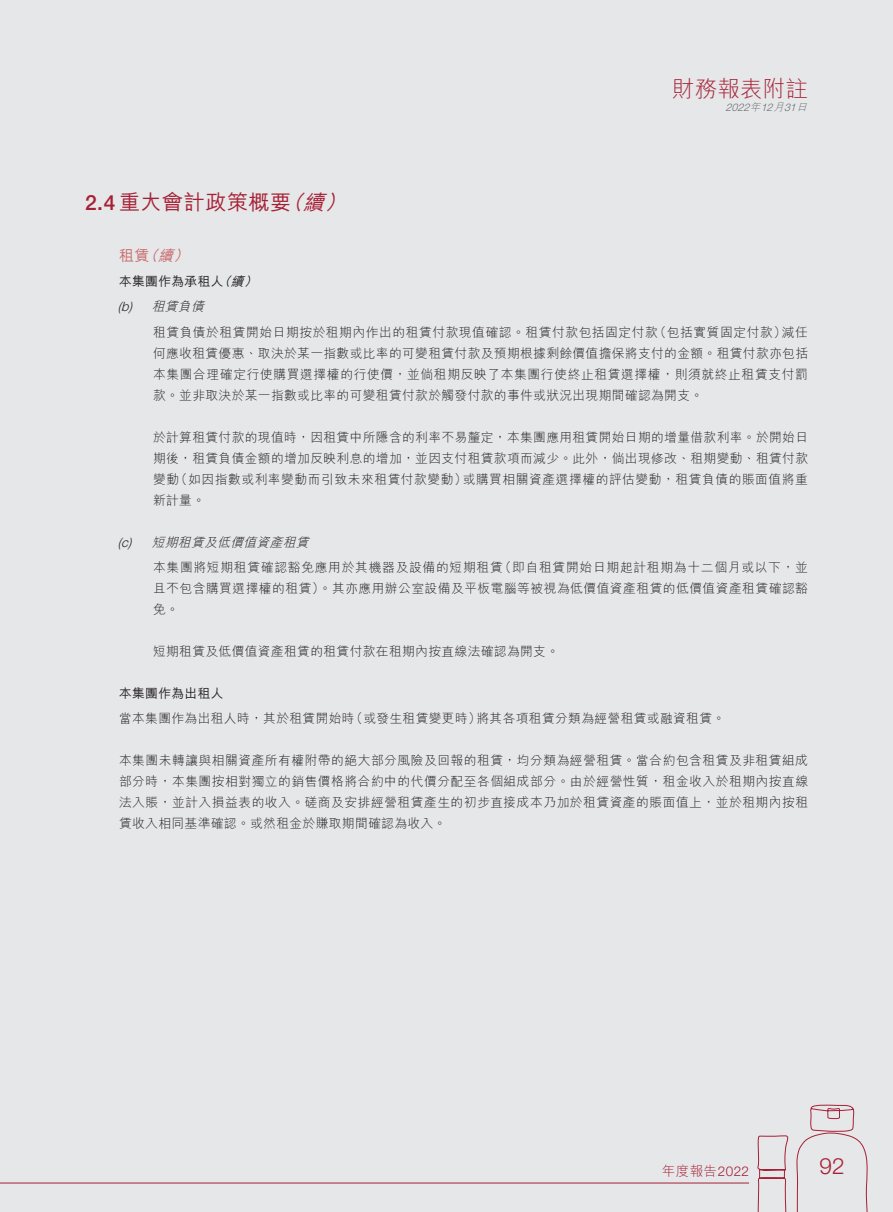
<style>
.page{position:relative;width:893px;height:1212px;background:#e6e7e9}
.page>*{position:absolute;margin:0;border:0;box-sizing:border-box;transform-origin:0 0}
.t1{font:300 22.5px "M Hei HK";letter-spacing:.01em;color:#a62035}
.t2{font:300 22.5px "Helvetica Neue LT Std";color:#a62035}
.t3{font:500 21px "M Hei HK";letter-spacing:.03em;color:#a62035}
.t4{font:italic 500 21px "M Hei HK";color:#a62035}
.t5{font:italic 500 15px "M Hei HK";color:#c96a6c}
.t6{font:500 15px "M Hei HK";color:#c96a6c}
.t7{font:300 13.5px "M Hei HK";color:#a62035}
.t8{font:300 12.75px/21px "M Hei HK";letter-spacing:.03em;color:#231f20}
.t9{font:300 12.75px "M Hei HK";letter-spacing:.055em;color:#231f20}
.t10{font:500 12.75px "M Hei HK";letter-spacing:.03em;color:#231f20}
.t11{font:italic 300 12.75px "M Hei HK";color:#231f20}
.t12{font:italic 300 12.75px "Helvetica Neue LT Std";color:#231f20}
.t13{font:italic 500 12.75px "M Hei HK";color:#231f20}
.t14{font:italic 300 10.5px "Helvetica Neue LT Std";color:#6c6d70}
.t15{font:italic 300 10.5px "M Hei HK";color:#6c6d70}
.s1{font-family:"Helvetica Neue LT Std"}
</style>
<div class="page">
<svg style="left:797px;top:1104px;width:71px;height:108px"></svg>
<svg style="left:757px;top:1135px;width:31px;height:77px"></svg>
<hr style="left:0;top:1182px;width:749px;height:1px;background:#a62035">
<h2 class="t3" style="left:85px;top:187px;width:208px"><span class="s1">2.4</span>重大會計政策概要</h2>
<p class="t5" style="left:174px;top:244px;width:22px">(</p>
<h2 class="t4" style="left:282px;top:187px;width:30px">（</h2>
<h2 class="t4" style="left:325px;top:187px;width:30px">(</h2>
<h2 class="t4" style="left:303px;top:187px;width:30px">續</h2>
<p class="t6" style="left:119px;top:244px;width:32px">租賃</p>
<p class="t5" style="left:143px;top:244px;width:22px">（</p>
<p class="t5" style="left:158px;top:244px;width:22px">續</p>
<p class="t10" style="left:119px;top:272px;width:106px">本集團作為承租人</p>
<p class="t11" style="left:152px;top:300px;width:57px">租賃負債</p>
<p class="t13" style="left:218px;top:272px;width:19px">（</p>
<p class="t13" style="left:244px;top:272px;width:19px">(</p>
<p class="t13" style="left:231px;top:272px;width:19px">續</p>
<p class="t12" style="left:118px;top:299px;width:16px">b(</p>
<p class="t12" style="left:129px;top:299px;width:5px">)</p>
<h1 class="t1" style="left:672px;top:77px;width:137px">財務報表附註</h1>
<p class="t15" style="left:796px;top:102px;width:15px">日</p>
<p class="t15" style="left:750px;top:102px;width:15px">年</p>
<p class="t15" style="left:773px;top:102px;width:15px">月</p>
<p class="t14" style="left:726px;top:101px;width:28px">2022</p>
<p class="t14" style="left:761px;top:101px;width:17px">12</p>
<p class="t14" style="left:784px;top:101px;width:17px">31</p>
<p class="t12" style="left:118px;top:534px;width:16px">c(</p>
<p class="t12" style="left:128px;top:534px;width:5px">)</p>
<p class="t8" style="left:153px;top:321px;width:656px">租賃負債於租賃開始日期按於租期內作出的租賃付款現值確認。租賃付款包括固定付款<br>何應收租賃優惠、取決於某一指數或比率的可變租賃付款及預期根據剩餘價值擔保將支付的金額。租賃付款亦包括本集團合理確定行使購買選擇權的行使價，並倘租期反映了本集團行使終止租賃選擇權，則須就終止租賃支付罰款。並非取決於某一指數或比率的可變租賃付款於觸發付款的事件或狀況出現期間確認為開支。</p>
<p class="t8" style="left:153px;top:426px;width:656px;text-align:right">於計算租賃付款的現值時，因租賃中所隱含的利率不易釐定，本集團應用租賃開始日期的增量借款利率。於開始日期後，租賃負債金額的增加反映利息的增加，並因支付租賃款項而減少。此外，倘出現修改、租期變動、租賃付款或購買相關資產選擇權的評估變動，租賃負債的賬面值將重</p>
<p class="t8" style="left:654px;top:321px;width:134px">（包括實質固定付款）</p>
<p class="t8" style="left:782px;top:321px;width:28px">減任</p>
<p class="t8" style="left:175px;top:468px;width:294px">（如因指數或利率變動而引致未來租賃付款變動）</p>
<p class="t8" style="left:153px;top:468px;width:54px">變動<br>新計量。</p>
<p class="t11" style="left:152px;top:535px;width:162px">短期租賃及低價值資產租賃</p>
<p class="t9" style="left:499px;top:561px;width:311px">（即自租賃開始日期起計租期為十二個月或以下，並</p>
<p class="t8" style="left:153px;top:556px;width:656px">本集團將短期租賃確認豁免應用於其機器及設備的短期租賃<br>且不包含購買選擇權的租賃）。其亦應用辦公室設備及平板電腦等被視為低價值資產租賃的低價值資產租賃確認豁免。</p>
<p class="t8" style="left:153px;top:640px;width:407px">短期租賃及低價值資產租賃的租賃付款在租期內按直線法確認為開支。</p>
<p class="t10" style="left:119px;top:684px;width:106px">本集團作為出租人</p>
<p class="t8" style="left:476px;top:708px;width:250px">將其各項租賃分類為經營租賃或融資租賃。</p>
<p class="t8" style="left:350px;top:708px;width:132px">（或發生租賃變更時）</p>
<p class="t8" style="left:119px;top:708px;width:237px">當本集團作為出租人時，其於租賃開始時</p>
<p class="t8" style="left:119px;top:750px;width:691px;text-align:justify">本集團未轉讓與相關資產所有權附帶的絕大部分風險及回報的租賃，均分類為經營租賃。當合約包含租賃及非租賃組成部分時，本集團按相對獨立的銷售價格將合約中的代價分配至各個組成部分。由於經營性質，租金收入於租期內按直線法入賬，並計入損益表的收入。磋商及安排經營租賃產生的初步直接成本乃加於租賃資產的賬面值上，並於租期內按租賃收入相同基準確認。或然租金於賺取期間確認為收入。</p>
<p class="t7" style="left:662px;top:1164px;width:89px">年度報告<span class="s1">2022</span></p>
<h1 class="t2" style="left:819px;top:1152px;width:27px">92</h1>
</div>
